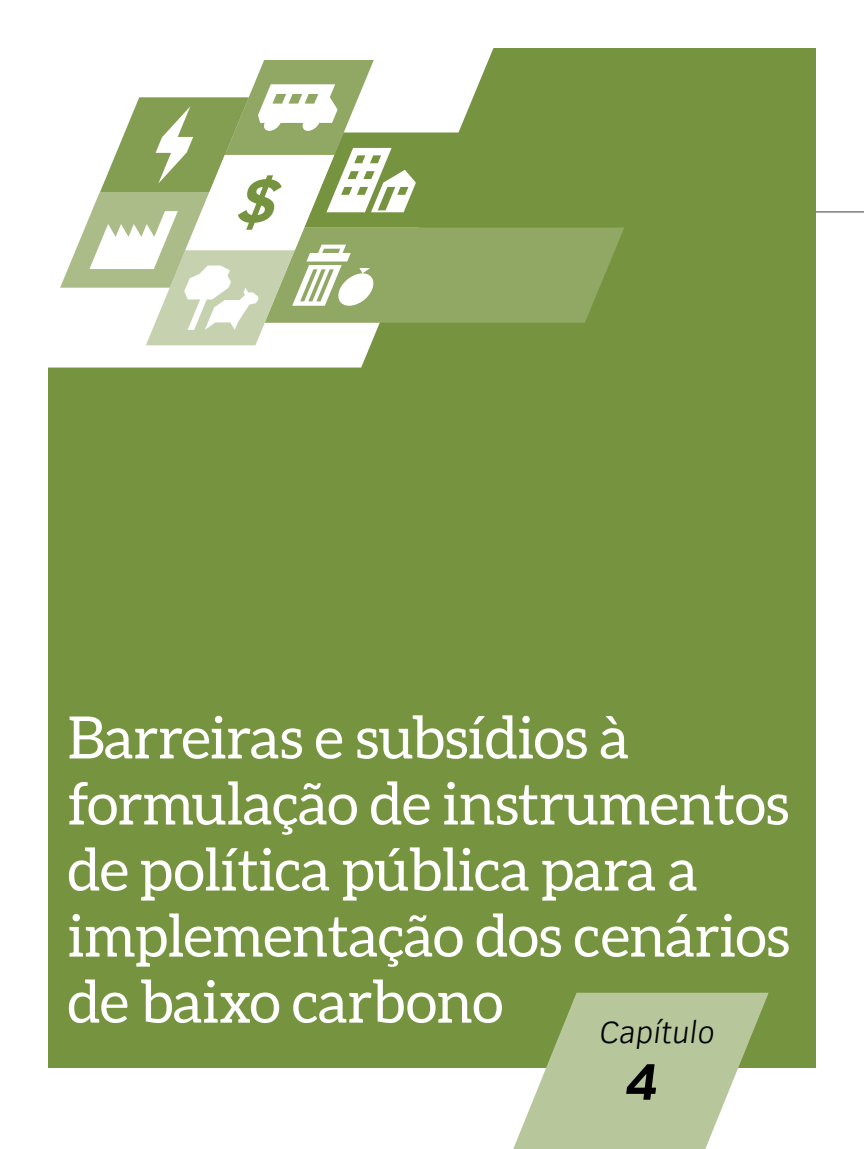
<style>
.page{position:relative;width:864px;height:1149px;background:#fff}
.page>*{position:absolute;margin:0;border:0;box-sizing:border-box;transform-origin:0 0}
.t1{font:58.5px/66px "Aleo";letter-spacing:-.01em;color:#fff}
.t2{font:700 52.5px "Clear Sans";color:#000}
.t3{font:300 31.5px "Clear Sans";color:#000}
</style>
<div class="page">
<hr style="left:778px;top:211px;width:85px;height:1px;background:#3c3c3b">
<div style="left:48px;top:48px;width:767px;height:1019px;background:#76943f"></div>
<svg style="left:470px;top:992px;width:298px;height:156px;fill:#b8c79b"></svg>
<svg style="left:48px;top:48px;width:446px;height:319px;fill:#fff"></svg>
<svg style="left:60px;top:60px;width:564px;height:285px"></svg>
<p class="t1" style="left:68px;top:703px;width:723px">Barreiras e subsídios à formulação de instrumentos de política pública para a implementação dos cenários de baixo carbono</p>
<p class="t3" style="left:597px;top:1010px;width:123px">Capítulo</p>
<p class="t2" style="left:623px;top:1042px;width:43px">4</p>
</div>
